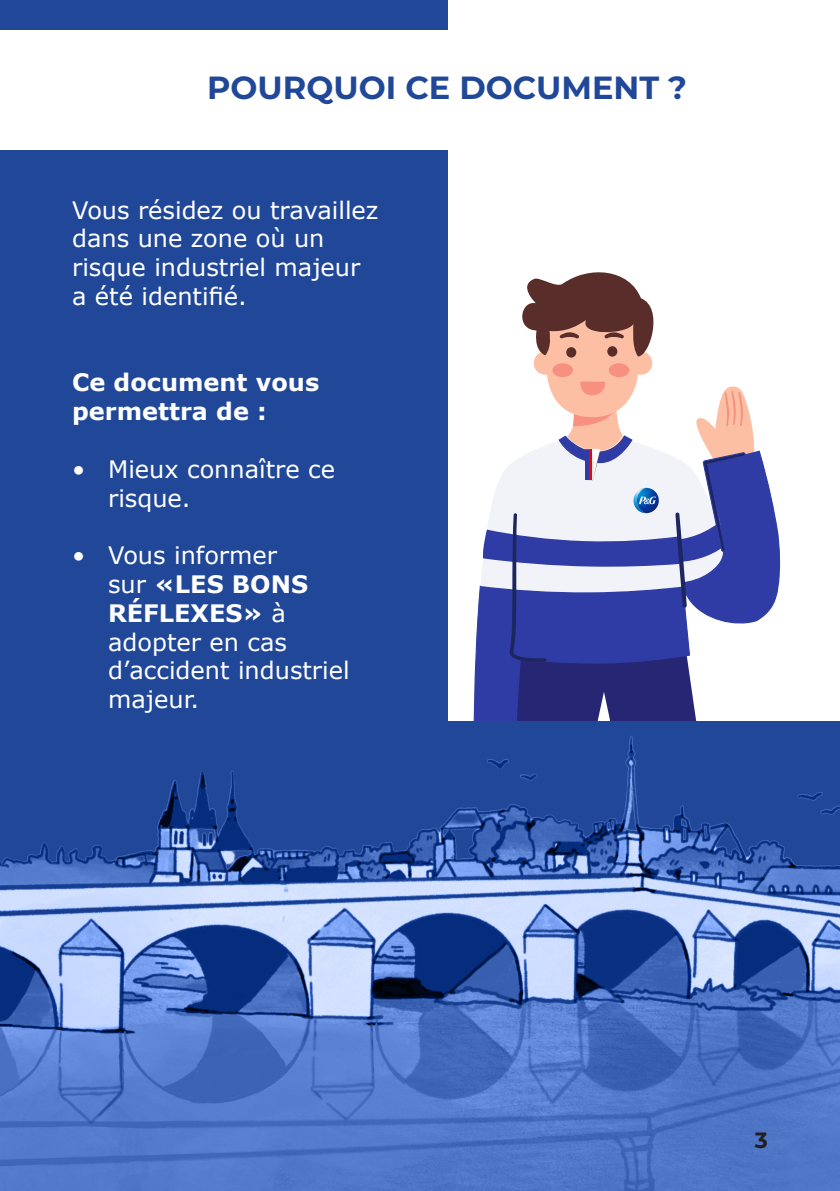
<style>
.page{position:relative;width:840px;height:1191px;background:#fff}
.page>*{position:absolute;margin:0;border:0;box-sizing:border-box;transform-origin:0 0}
.t1{font:700 32px "Montserrat";color:#204798}
.t2{font:24px/28.8px "Verdana";color:#fff}
.t3{font:700 24px/28.8px "Verdana";color:#fff}
.Question{font:700 22px "Montserrat";color:#231f20}
.s1{font-weight:700}
</style>
<div class="page">
<svg style="left:459px;top:272px;width:321px;height:450px"></svg>
<div style="left:0;top:0;width:447px;height:1191px;background:#204798"></div>
<div style="left:0;top:30px;width:839px;height:119px;background:#fff"></div>
<img style="left:0;top:722px;width:839px;height:469px">
<p class="t1" style="left:207px;top:64px;width:481px">POURQUOI CE DOCUMENT ?</p>
<p class="t2" style="left:72px;top:196px;width:308px">Vous résidez ou travaillez dans une zone où un risque industriel majeur a été identifié.</p>
<p class="t3" style="left:72px;top:368px;width:248px">Ce document vous permettra de :</p>
<p class="t2" style="left:108px;top:455px;width:228px;text-indent:-36px">• Mieux connaître ce risque.</p>
<p class="t2" style="left:108px;top:541px;width:243px;text-indent:-36px">• Vous informer<br>sur <span class="s1">«LES BONS<br>RÉFLEXES»</span> à adopter en cas d’accident industriel majeur.</p>
<p class="Question" style="left:754px;top:1116px;width:15px">3</p>
<p class="Question" style="left:754px;top:1124px;width:15px">3</p>
</div>
